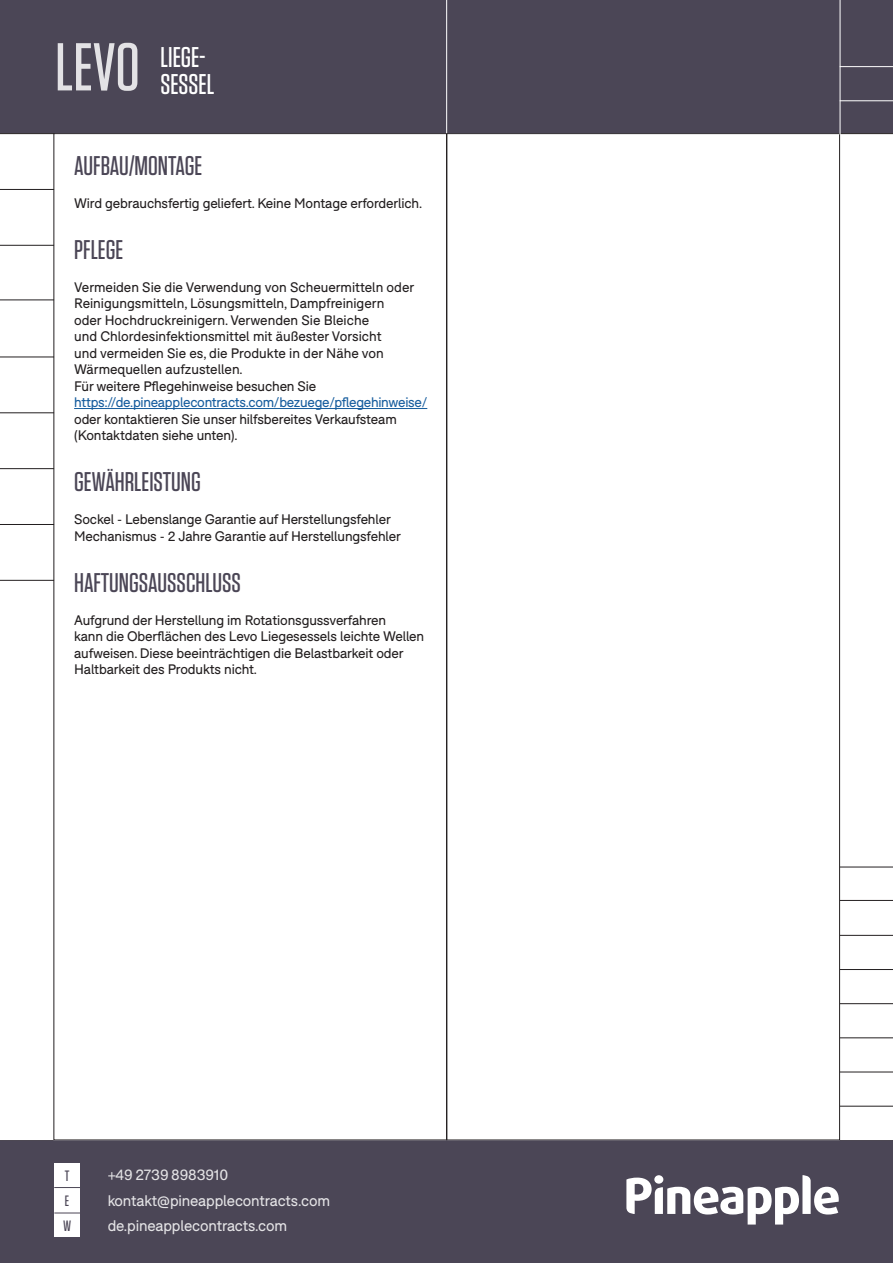
<style>
.page{position:relative;width:893px;height:1263px;background:#fff}
.page>*{position:absolute;margin:0;border:0;box-sizing:border-box;transform-origin:0 0}
.t1{font:500 67.5px "Tungsten";color:#fff}
.body_1_BLACK{font:500 28.5px "Tungsten";color:#fff}
.t2{font:500 27px "Tungsten";color:#4b4656}
.t3{font:15px "F37 Bolton";letter-spacing:-.01em;color:#fff}
.t4{font:500 15px "Tungsten";color:#4b4656}
.t5{font:13.5px/16.5px "F37 Bolton";letter-spacing:-.01em;color:#231f20}
.t6{font:13.5px "F37 Bolton";letter-spacing:-.02em;color:#175d9e}
</style>
<div class="page">
<div style="left:1px;top:1px;width:891px;height:131px;background:#4b4656"></div>
<div style="left:0;top:0;width:893px;height:133px;border:2px solid #4b4656"></div>
<div style="left:1px;top:1141px;width:891px;height:121px;background:#4b4656"></div>
<div style="left:0;top:1140px;width:893px;height:123px;border:2px solid #4b4656"></div>
<hr style="left:840px;top:867px;width:53px;height:1px;background:#231f20">
<hr style="left:840px;top:1003px;width:53px;height:1px;background:#231f20">
<hr style="left:840px;top:935px;width:53px;height:1px;background:#231f20">
<hr style="left:840px;top:1072px;width:53px;height:1px;background:#231f20">
<hr style="left:840px;top:1037px;width:53px;height:1px;background:#231f20">
<hr style="left:840px;top:969px;width:53px;height:1px;background:#231f20">
<hr style="left:840px;top:1106px;width:53px;height:1px;background:#231f20">
<hr style="left:74px;top:408px;width:353px;height:1px;background:#175d9e">
<hr style="left:840px;top:900px;width:53px;height:1px;background:#231f20">
<svg style="left:626px;top:1175px;width:213px;height:49px"></svg>
<div style="left:654px;top:1175px;width:9px;height:9px;background:#fff;border-radius:50%"></div>
<div style="left:54px;top:1162px;width:26px;height:25px;background:#fff"></div>
<div style="left:54px;top:1187px;width:26px;height:25px;background:#fff"></div>
<svg style="left:54px;top:1187px;width:26px;height:1px"></svg>
<hr style="left:840px;top:133px;width:53px;height:1px;background:#231f20">
<hr style="left:840px;top:0;width:1px;height:135px;background:#fff">
<hr style="left:840px;top:66px;width:53px;height:1px;background:#fff">
<hr style="left:446px;top:0;width:1px;height:133px;background:#fff">
<hr style="left:840px;top:100px;width:53px;height:1px;background:#fff">
<hr style="left:0;top:245px;width:54px;height:1px;background:#231f20">
<hr style="left:0;top:468px;width:54px;height:1px;background:#231f20">
<hr style="left:0;top:357px;width:54px;height:1px;background:#231f20">
<hr style="left:0;top:133px;width:54px;height:1px;background:#231f20">
<hr style="left:0;top:580px;width:54px;height:1px;background:#231f20">
<hr style="left:0;top:524px;width:54px;height:1px;background:#231f20">
<hr style="left:0;top:412px;width:54px;height:1px;background:#231f20">
<hr style="left:0;top:189px;width:54px;height:1px;background:#231f20">
<hr style="left:0;top:299px;width:54px;height:1px;background:#231f20">
<div style="left:54px;top:1212px;width:26px;height:25px;background:#fff"></div>
<svg style="left:54px;top:1212px;width:26px;height:1px"></svg>
<h1 class="t1" style="left:55px;top:32px;width:86px">LEVO</h1>
<p class="body_1_BLACK" style="left:160px;top:43px;width:46px">LIEGE-</p>
<p class="body_1_BLACK" style="left:160px;top:70px;width:55px">SESSEL</p>
<p class="t2" style="left:74px;top:151px;width:130px">AUFBAU/MONTAGE</p>
<p class="t5" style="left:74px;top:195px;width:350px">Wird gebrauchsfertig geliefert. Keine Montage erforderlich.</p>
<p class="t2" style="left:74px;top:235px;width:51px">PFLEGE</p>
<p class="t5" style="left:74px;top:279px;width:342px">Vermeiden Sie die Verwendung von Scheuermitteln oder Reinigungsmitteln, Lösungsmitteln, Dampfreinigern oder Hochdruckreinigern. Verwenden Sie Bleiche<br>und Chlordesinfektionsmittel mit äußester Vorsicht<br>und vermeiden Sie es, die Produkte in der Nähe von Wärmequellen aufzustellen.</p>
<p class="t5" style="left:74px;top:378px;width:244px">Für weitere Pflegehinweise besuchen Sie</p>
<p class="t6" style="left:74px;top:394px;width:355px">https://de.pineapplecontracts.com/bezuege/pflegehinweise/</p>
<p class="t5" style="left:74px;top:411px;width:324px">oder kontaktieren Sie unser hilfsbereites Verkaufsteam</p>
<p class="t5" style="left:74px;top:427px;width:165px">(Kontaktdaten siehe unten).</p>
<p class="t2" style="left:74px;top:468px;width:128px">GEWÄHRLEISTUNG</p>
<p class="t5" style="left:74px;top:511px;width:318px">Sockel - Lebenslange Garantie auf Herstellungsfehler</p>
<p class="t5" style="left:74px;top:528px;width:328px">Mechanismus - 2 Jahre Garantie auf Herstellungsfehler</p>
<p class="t2" style="left:74px;top:568px;width:168px">HAFTUNGSAUSSCHLUSS</p>
<p class="t5" style="left:74px;top:612px;width:352px">Aufgrund der Herstellung im Rotationsgussverfahren<br>kann die Oberflächen des Levo Liegesessels leichte Wellen aufweisen. Diese beeinträchtigen die Belastbarkeit oder Haltbarkeit des Produkts nicht.</p>
<p class="t4" style="left:65px;top:1168px;width:6px">T</p>
<p class="t3" style="left:107px;top:1166px;width:122px">+49 2739 8983910</p>
<p class="t4" style="left:65px;top:1193px;width:6px">E</p>
<p class="t3" style="left:107px;top:1191px;width:224px">kontakt@pineapplecontracts.com</p>
<p class="t4" style="left:63px;top:1218px;width:10px">W</p>
<p class="t3" style="left:107px;top:1217px;width:181px">de.pineapplecontracts.com</p>
</div>
